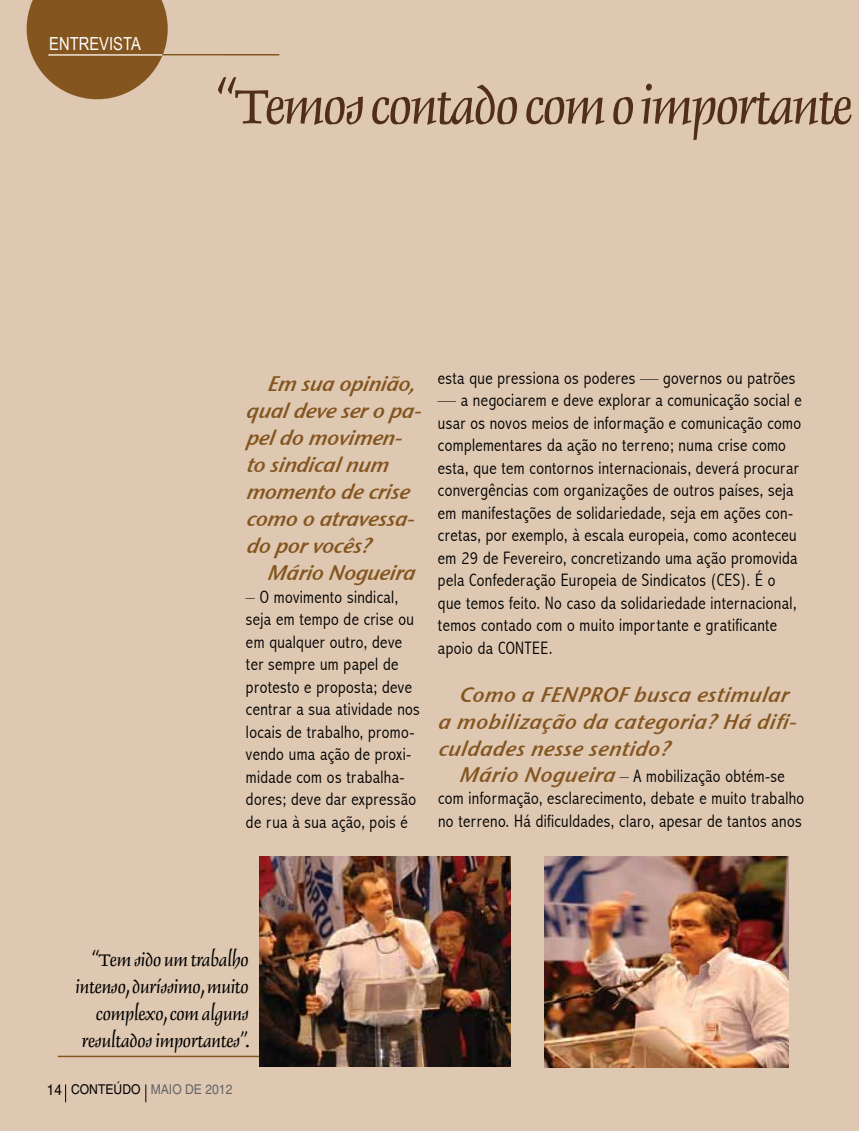
<style>
.page{position:relative;width:859px;height:1131px;background:#dec8b2}
.page>*{position:absolute;margin:0;border:0;box-sizing:border-box;transform-origin:0 0}
.t1{font:64.5px "Delphin I";letter-spacing:-.05em;color:#512e18}
.t2{font:22.5px/27px "Delphin I";letter-spacing:-.03em;color:#000;text-align:right}
.t3{font:italic 21px/27px "Stone Sans Sem ITCTT Semi Ita";color:#84551f}
.t4{font:300 condensed 18px/22.5px "Abadi";letter-spacing:.02em;color:#000}
.t5{font:18px "Myriad Pro";color:#fff}
.t6{font:18px "Arial Narrow";color:#fff}
.t7{font:13.5px "Helvetica";color:#636466;scale:.9 1}
.s1{font-family:"Stone Sans Sem ITCTT Semi Ita";font-weight:400;font-style:italic;font-stretch:normal;font-size:21px;color:#84551f}
.s2{font-size:15px;color:#000}
.s3{color:#000}
</style>
<div class="page">
<svg style="left:27px;top:0;width:141px;height:99px;background:#926736"></svg>
<hr style="left:48px;top:54px;width:177px;height:2px;background:#f0e5da">
<hr style="left:162px;top:54px;width:117px;height:2px;background:#84551f">
<hr style="left:58px;top:1056px;width:213px;height:1px;background:#84551f">
<img style="left:544px;top:856px;width:244px;height:211px">
<img style="left:259px;top:856px;width:251px;height:211px">
<svg style="left:65px;top:1084px;width:1px;height:18px"></svg>
<svg style="left:145px;top:1084px;width:1px;height:18px"></svg>
<p class="t6" style="left:79px;top:30px;width:64px">REVISTA</p>
<p class="t5" style="left:49px;top:37px;width:110px"><sup>ENT</sup>ENTREVISTA</p>
<h1 class="t1" style="left:214px;top:74px;width:640px">“Temos contado com o importante</h1>
<p class="t3" style="left:246px;top:369px;width:182px;text-indent:21px">Em sua op inião, qualdevesero pa&shy;peldo movimen&shy;to sindicalnum momento decrise como o atravessa&shy;do p orvocês?</p>
<p class="t3" style="left:267px;top:559px;width:155px">Mário Nog ueira</p>
<p class="t4" style="left:246px;top:586px;width:175px">– O movimento sindical, seja em tempo de crise ou em qualquer outro, deve ter sempre um papel de protesto e proposta; deve centrar a sua atividade nos locais de trabalho, promo&shy;vendo uma ação de proxi&shy;midade com os trabalha&shy;dores; deve dar expressão de rua à sua ação, pois é</p>
<p class="t4" style="left:438px;top:367px;width:359px">esta que pressiona os poderes — governos ou patrões</p>
<p class="t4" style="left:438px;top:389px;width:365px">— a negociarem e deve explorar a comunicação social e usar os novos meios de informação e comunicação como complementares da ação no terreno; numa crise como esta, que tem contornos internacionais, deverá procurar convergências com organizações de outros países, seja em manifestações de solidariedade, seja em ações con&shy;cretas, por exemplo, à escala europeia, como aconteceu em 29 de Fevereiro, concretizando uma ação promovida pela Confederação Europeia de Sindicatos (CES). É o que temos feito. No caso da solidariedade internacional, temos contado com o muito importante e gratificante apoio da CONTEE.</p>
<p class="t3" style="left:438px;top:681px;width:365px;text-indent:21px">Como a FENPROF busca estimular a mobilização da categ oria? Há difi&shy;culdadesnesse sentido?</p>
<p class="t4" style="left:438px;top:764px;width:368px;text-align:center"><span class="s1">Mário Nogueira</span> – A mobilização obtém-se<br>com informação, esclarecimento, debate e muito trabalho no terreno. Há dificuldades, claro, apesar de tantos anos</p>
<p class="t2" style="left:75px;top:947px;width:176px">“Tem sido um trabalho intenso,duríssimo,muito complexo,com alguns resultados importantes”.</p>
<p class="t7" style="left:47px;top:1081px;width:208px"><span class="s2">14</span> <span class="s3">CONTEÚDO</span> MAIO DE 2012</p>
</div>
